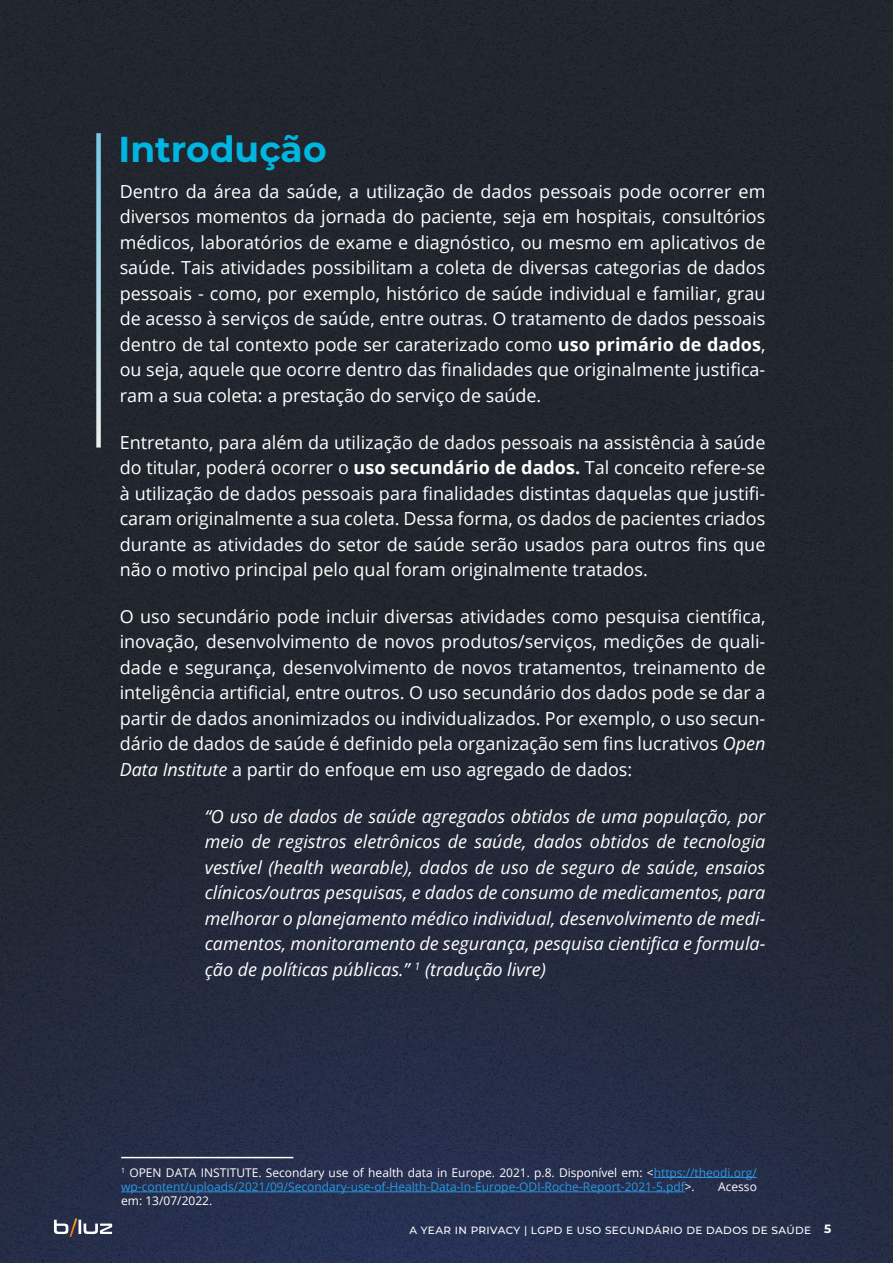
<style>
.page{position:relative;width:893px;height:1263px;background:#fff}
.page>*{position:absolute;margin:0;border:0;box-sizing:border-box;transform-origin:0 0}
.t1{font:700 36px "Montserrat";color:#00b6e0}
.t2{font:18px/25.5px "Open Sans";color:#fff;text-align:justify}
.t3{font:italic 18px/25.5px "Open Sans";color:#fff;text-align:justify}
.t4{font:12px/14.4px "Open Sans";color:#2998e3}
.t5{font:12px "Open Sans";color:#fff}
.t6{font:500 10.5px "Montserrat";letter-spacing:.04em;color:#fff}
.s1{font-weight:700}
.s2{font-style:italic}
.s3{color:#fff}
.s4{font-weight:700;font-size:12px}
</style>
<div class="page">
<img style="left:0;top:530px;width:869px;height:733px">
<img style="left:0;top:0;width:869px;height:530px">
<img style="left:869px;top:0;width:24px;height:1263px">
<svg style="left:54px;top:1218px;width:58px;height:19px"></svg>
<svg style="left:96px;top:133px;width:5px;height:315px;background:#a4c8d5"></svg>
<hr style="left:654px;top:1177px;width:103px;height:1px;background:#2998e3">
<hr style="left:121px;top:1191px;width:564px;height:1px;background:#2998e3">
<hr style="left:121px;top:1157px;width:172px;height:1px;background:#fff">
<h1 class="t1" style="left:119px;top:124px;width:210px">Introdução</h1>
<p class="t2" style="left:120px;top:178px;width:647px">Dentro da área da saúde, a utilização de dados pessoais pode ocorrer em diversos momentos da jornada do paciente, seja em hospitais, consultórios médicos, laboratórios de exame e diagnóstico, ou mesmo em aplicativos de saúde. Tais atividades possibilitam a coleta de diversas categorias de dados pessoais - como, por exemplo, histórico de saúde individual e familiar, grau de acesso à serviços de saúde, entre outras. O tratamento de dados pessoais dentro de tal contexto pode ser caraterizado como <span class="s1">uso primário de dados</span>, ou seja, aquele que ocorre dentro das finalidades que originalmente justifica&shy;ram a sua coleta: a prestação do serviço de saúde.</p>
<p class="t2" style="left:120px;top:429px;width:647px">Entretanto, para além da utilização de dados pessoais na assistência à saúde do titular, poderá ocorrer o <span class="s1">uso secundário de dados.</span> Tal conceito refere-se à utilização de dados pessoais para finalidades distintas daquelas que justifi&shy;caram originalmente a sua coleta. Dessa forma, os dados de pacientes criados durante as atividades do setor de saúde serão usados para outros fins que não o motivo principal pelo qual foram originalmente tratados.</p>
<p class="t2" style="left:120px;top:603px;width:647px">O uso secundário pode incluir diversas atividades como pesquisa científica, inovação, desenvolvimento de novos produtos/serviços, medições de quali&shy;dade e segurança, desenvolvimento de novos tratamentos, treinamento de inteligência artificial, entre outros. O uso secundário dos dados pode se dar a partir de dados anonimizados ou individualizados. Por exemplo, o uso secun&shy;dário de dados de saúde é definido pela organização sem fins lucrativos <span class="s2">Open Data Institute</span> a partir do enfoque em uso agregado de dados:</p>
<p class="t3" style="left:205px;top:803px;width:562px">“O uso de dados de saúde agregados obtidos de uma população, por meio de registros eletrônicos de saúde, dados obtidos de tecnologia vestível (health wearable), dados de uso de seguro de saúde, ensaios clínicos/outras pesquisas, e dados de consumo de medicamentos, para melhorar o planejamento médico individual, desenvolvimento de medi&shy;camentos, monitoramento de segurança, pesquisa cientifica e formula&shy;ção de políticas públicas.” <sup>1</sup> (tradução livre)</p>
<p class="t4" style="left:121px;top:1165px;width:637px"><sup>1</sup> <span class="s3">OPEN DATA INSTITUTE. Secondary use of health data in Europe. 2021. p.8. Disponível em: &lt;</span>https://theodi.org/ wp-content/uploads/2021/09/Secondary-use-of-Health-Data-In-Europe-ODI-Roche-Report-2021-5.pdf<span class="s3">&gt;.</span></p>
<p class="t5" style="left:718px;top:1178px;width:40px">Acesso</p>
<p class="t5" style="left:121px;top:1193px;width:93px">em: 13/07/2022.</p>
<p class="t6" style="left:409px;top:1222px;width:423px">A YEAR IN PRIVACY | LGPD E USO SECUNDÁRIO DE DADOS DE SAÚDE <span class="s4">5</span></p>
</div>
